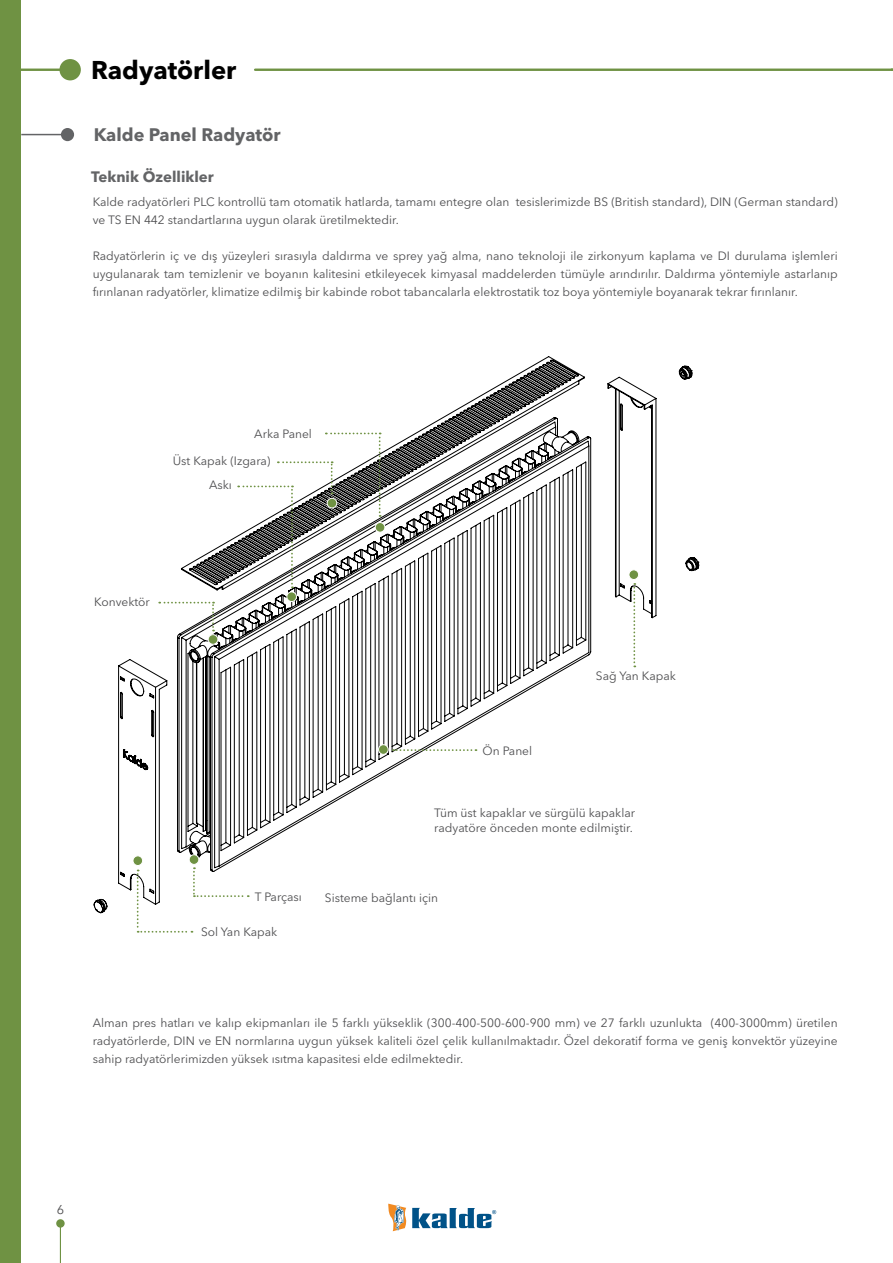
<style>
.page{position:relative;width:893px;height:1263px;background:#fff}
.page>*{position:absolute;margin:0;border:0;box-sizing:border-box;transform-origin:0 0}
.t1{font:700 25.5px "Avenir Next LT Pro";color:#000}
.t2{font:700 18px "Avenir Next LT Pro";color:#636466}
.t3{font:700 15px "Avenir Next LT Pro";color:#636466}
.t4{font:12.75px "Avenir Next LT Pro";color:#4d4d4f}
.t5{font:12px/18px "Avenir Next LT Pro";color:#4d4d4f}
</style>
<div class="page">
<hr style="left:0;top:69px;width:60px;height:2px;background:#6f9243">
<hr style="left:60px;top:1226px;width:1px;height:37px;background:#6f9243">
<div style="left:59px;top:59px;width:22px;height:21px;background:#6f9243;border-radius:50%"></div>
<div style="left:56px;top:1219px;width:9px;height:8px;background:#6f9243;border-radius:50%"></div>
<hr style="left:255px;top:69px;width:638px;height:2px;background:#6f9243">
<div style="left:0;top:0;width:21px;height:1263px;background:#6f9243"></div>
<svg style="left:388px;top:1203px;width:18px;height:28px"></svg>
<svg style="left:412px;top:1208px;width:84px;height:20px"></svg>
<svg style="left:93px;top:356px;width:606px;height:557px"></svg>
<div style="left:208px;top:635px;width:10px;height:9px;background:#6f9243;border-radius:50%"></div>
<div style="left:208px;top:634px;width:10px;height:11px;border:1px solid #fff;border-radius:50%"></div>
<div style="left:379px;top:745px;width:9px;height:9px;background:#6f9243;border-radius:50%"></div>
<div style="left:378px;top:744px;width:11px;height:11px;border:1px solid #fff;border-radius:50%"></div>
<div style="left:189px;top:855px;width:10px;height:9px;background:#6f9243;border-radius:50%"></div>
<div style="left:189px;top:854px;width:10px;height:11px;border:1px solid #fff;border-radius:50%"></div>
<div style="left:133px;top:856px;width:10px;height:9px;background:#6f9243;border-radius:50%"></div>
<div style="left:132px;top:855px;width:11px;height:11px;border:1px solid #fff;border-radius:50%"></div>
<div style="left:287px;top:592px;width:9px;height:9px;background:#6f9243;border-radius:50%"></div>
<div style="left:286px;top:591px;width:11px;height:11px;border:1px solid #fff;border-radius:50%"></div>
<div style="left:375px;top:522px;width:10px;height:10px;background:#6f9243;border-radius:50%"></div>
<div style="left:375px;top:522px;width:10px;height:11px;border:1px solid #fff;border-radius:50%"></div>
<div style="left:629px;top:570px;width:10px;height:9px;background:#6f9243;border-radius:50%"></div>
<div style="left:628px;top:569px;width:11px;height:11px;border:1px solid #fff;border-radius:50%"></div>
<svg style="left:159px;top:602px;width:55px;height:29px"></svg>
<svg style="left:137px;top:867px;width:112px;height:66px"></svg>
<svg style="left:238px;top:433px;width:143px;height:155px"></svg>
<svg style="left:633px;top:583px;width:2px;height:84px"></svg>
<svg style="left:393px;top:749px;width:83px;height:2px"></svg>
<hr style="left:21px;top:134px;width:40px;height:1px;background:#636466">
<div style="left:61px;top:128px;width:13px;height:13px;background:#636466;border-radius:50%"></div>
<h1 class="t1" style="left:91px;top:54px;width:147px">Radyatörler</h1>
<h2 class="t2" style="left:94px;top:124px;width:188px">Kalde Panel Radyatör</h2>
<p class="t3" style="left:91px;top:168px;width:124px">Teknik Özellikler</p>
<p class="t5" style="left:93px;top:192px;width:746px">Kalde radyatörleri PLC kontrollü tam otomatik hatlarda, tamamı entegre olan tesislerimizde BS (British standard), DIN (German standard) ve TS EN 442 standartlarına uygun olarak üretilmektedir.</p>
<p class="t5" style="left:93px;top:246px;width:746px;text-align:justify">Radyatörlerin iç ve dış yüzeyleri sırasıyla daldırma ve sprey yağ alma, nano teknoloji ile zirkonyum kaplama ve DI durulama işlemleri uygulanarak tam temizlenir ve boyanın kalitesini etkileyecek kimyasal maddelerden tümüyle arındırılır. Daldırma yöntemiyle astarlanıp fırınlanan radyatörler, klimatize edilmiş bir kabinde robot tabancalarla elektrostatik toz boya yöntemiyle boyanarak tekrar fırınlanır.</p>
<p class="t5" style="left:254px;top:424px;width:59px">Arka Panel</p>
<p class="t5" style="left:173px;top:451px;width:99px">Üst Kapak (Izgara)</p>
<p class="t5" style="left:94px;top:592px;width:57px">Konvektör</p>
<p class="t5" style="left:209px;top:476px;width:24px">Askı</p>
<p class="t5" style="left:482px;top:741px;width:51px">Ön Panel</p>
<p class="t5" style="left:596px;top:667px;width:81px">Sağ Yan Kapak</p>
<p class="t5" style="left:434px;top:805px;width:202px;line-height:15.1px">Tüm üst kapaklar ve sürgülü kapaklar radyatöre önceden monte edilmiştir.</p>
<p class="t5" style="left:255px;top:887px;width:49px">T Parçası</p>
<p class="t5" style="left:325px;top:888px;width:115px">Sisteme bağlantı için</p>
<p class="t5" style="left:201px;top:923px;width:78px">Sol Yan Kapak</p>
<p class="t5" style="left:93px;top:1013px;width:746px;text-align:justify">Alman pres hatları ve kalıp ekipmanları ile 5 farklı yükseklik (300-400-500-600-900 mm) ve 27 farklı uzunlukta (400-3000mm) üretilen radyatörlerde, DIN ve EN normlarına uygun yüksek kaliteli özel çelik kullanılmaktadır. Özel dekoratif forma ve geniş konvektör yüzeyine sahip radyatörlerimizden yüksek ısıtma kapasitesi elde edilmektedir.</p>
<p class="t4" style="left:57px;top:1201px;width:9px">6</p>
</div>
